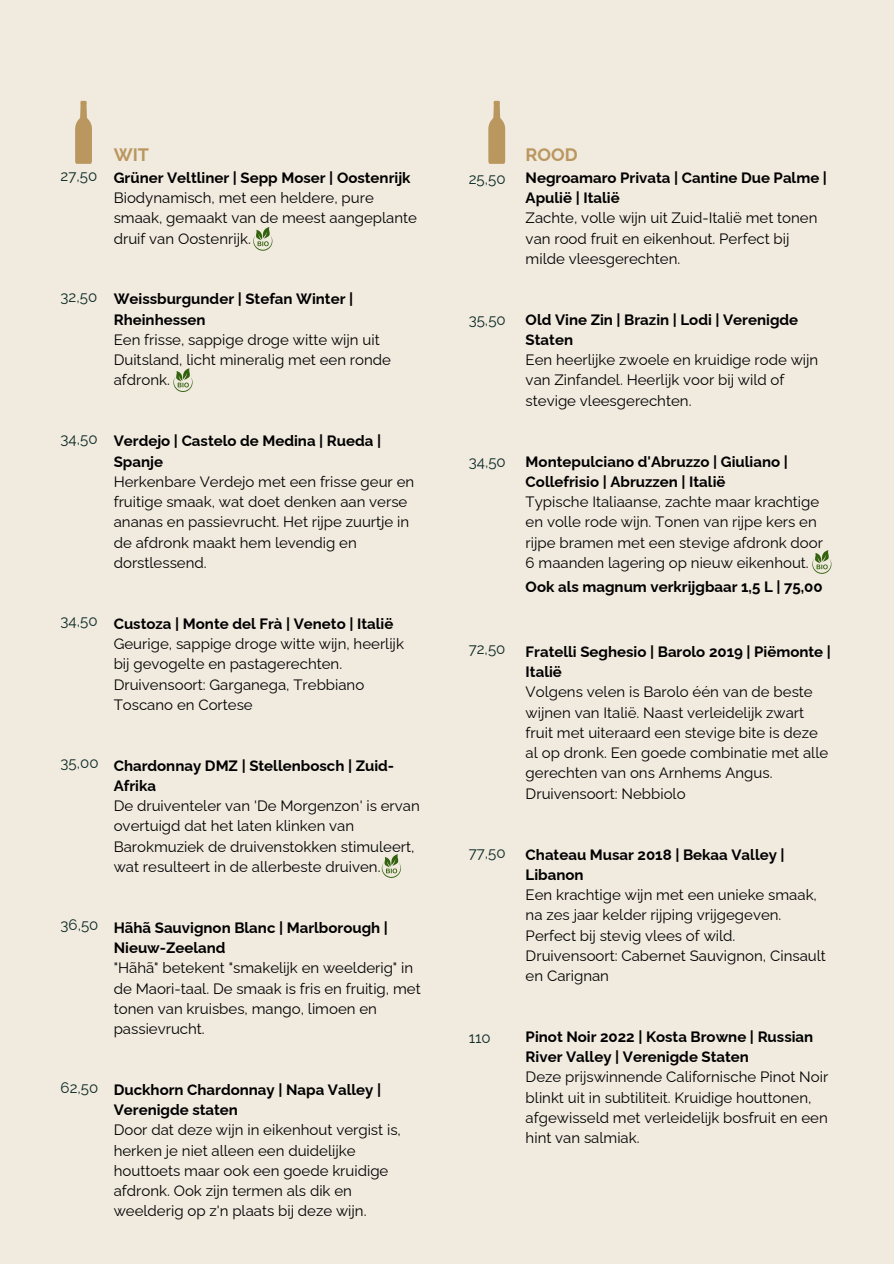
<style>
.page{position:relative;width:894px;height:1264px;background:#fff}
.page>*{position:absolute;margin:0;border:0;box-sizing:border-box;transform-origin:0 0}
.t1{font:700 18px "Raleway";color:#ba975f}
.t2{font:15px/20.2px "Raleway";color:#000}
.t3{font:15px "Raleway";color:#092924}
.t4{font:700 15px "Raleway";color:#000}
.s1{font-weight:700}
</style>
<div class="page">
<div style="left:0;top:0;width:893px;height:1263px;background:#f1eadf"></div>
<svg style="left:488px;top:101px;width:17px;height:63px"></svg>
<svg style="left:75px;top:101px;width:17px;height:63px"></svg>
<svg style="left:253px;top:227px;width:19px;height:24px"></svg>
<svg style="left:173px;top:368px;width:19px;height:24px"></svg>
<svg style="left:381px;top:854px;width:20px;height:23px"></svg>
<svg style="left:812px;top:550px;width:19px;height:24px"></svg>
<h1 class="t3" style="left:61px;top:166px;width:38px">27,50</h1>
<p class="t1" style="left:114px;top:144px;width:37px">WIT</p>
<p class="t2" style="left:114px;top:167px;width:304px"><span class="s1">Grüner Veltliner | Sepp Moser | Oostenrijk </span>Biodynamisch, met een heldere, pure smaak, gemaakt van de meest aangeplante druif van Oostenrijk.</p>
<h1 class="t3" style="left:468px;top:169px;width:38px">25,50</h1>
<h1 class="t1" style="left:525px;top:144px;width:54px">ROOD</h1>
<h1 class="t2" style="left:525px;top:167px;width:303px"><span class="s1">Negroamaro Privata | Cantine Due Palme |<br>Apulië | Italië<br></span>Zachte, volle wijn uit Zuid-Italië met tonen van rood fruit en eikenhout. Perfect bij milde vleesgerechten.</h1>
<h1 class="t3" style="left:61px;top:288px;width:38px">32,50</h1>
<h1 class="t2" style="left:114px;top:289px;width:279px"><span class="s1">Weissburgunder | Stefan Winter |<br>Rheinhessen<br></span>Een frisse, sappige droge witte wijn uit<br>Duitsland, licht mineralig met een ronde afdronk.</h1>
<h1 class="t3" style="left:468px;top:311px;width:38px">35,50</h1>
<p class="t2" style="left:525px;top:309px;width:294px"><span class="s1">Old Vine Zin | Brazin | Lodi | Verenigde<br>Staten<br></span>Een heerlijke zwoele en kruidige rode wijn van Zinfandel. Heerlijk voor bij wild of stevige vleesgerechten.</p>
<h1 class="t3" style="left:61px;top:430px;width:38px">34,50</h1>
<h1 class="t2" style="left:114px;top:431px;width:302px"><span class="s1">Verdejo | Castelo de Medina | Rueda |<br>Spanje<br></span>Herkenbare Verdejo met een frisse geur en fruitige smaak, wat doet denken aan verse ananas en passievrucht. Het rijpe zuurtje in de afdronk maakt hem levendig en dorstlessend.</h1>
<h1 class="t3" style="left:468px;top:453px;width:38px">34,50</h1>
<p class="t2" style="left:525px;top:451px;width:299px"><span class="s1">Montepulciano d'Abruzzo | Giuliano | Collefrisio | Abruzzen | Italië<br></span>Typische Italiaanse, zachte maar krachtige en volle rode wijn. Tonen van rijpe kers en rijpe bramen met een stevige afdronk door 6 maanden lagering op nieuw eikenhout.</p>
<p class="t4" style="left:525px;top:577px;width:298px">Ook als magnum verkrijgbaar 1,5 L | 75,00</p>
<h1 class="t3" style="left:61px;top:612px;width:38px">34,50</h1>
<h1 class="t2" style="left:114px;top:613px;width:292px"><span class="s1">Custoza | Monte del Frà | Veneto | Italië </span>Geurige, sappige droge witte wijn, heerlijk bij gevogelte en pastagerechten.<br>Druivensoort: Garganega, Trebbiano Toscano en Cortese</h1>
<h1 class="t3" style="left:61px;top:754px;width:39px">35,00</h1>
<h1 class="t2" style="left:114px;top:755px;width:307px"><span class="s1">Chardonnay DMZ | Stellenbosch | Zuid-Afrika<br></span>De druiventeler van 'De Morgenzon' is ervan overtuigd dat het laten klinken van Barokmuziek de druivenstokken stimuleert, wat resulteert in de allerbeste druiven.</h1>
<p class="t3" style="left:61px;top:916px;width:39px">36,50</p>
<h1 class="t2" style="left:114px;top:917px;width:308px"><span class="s1">Hãhã Sauvignon Blanc | Marlborough |<br>Nieuw-Zeeland<br></span>"Hãhã" betekent "smakelijk en weelderig" in de Maori-taal. De smaak is fris en fruitig, met tonen van kruisbes, mango, limoen en passievrucht.</h1>
<h1 class="t3" style="left:61px;top:1078px;width:39px">62,50</h1>
<h1 class="t2" style="left:114px;top:1079px;width:289px"><span class="s1">Duckhorn Chardonnay | Napa Valley | Verenigde staten<br></span>Door dat deze wijn in eikenhout vergist is, herken je niet alleen een duidelijke houttoets maar ook een goede kruidige afdronk. Ook zijn termen als dik en weelderig op z'n plaats bij deze wijn.</h1>
<h1 class="t3" style="left:468px;top:640px;width:38px">72,50</h1>
<p class="t2" style="left:525px;top:641px;width:307px"><span class="s1">Fratelli Seghesio | Barolo 2019 | Piëmonte | Italië<br></span>Volgens velen is Barolo één van de beste wijnen van Italië. Naast verleidelijk zwart fruit met uiteraard een stevige bite is deze al op dronk. Een goede combinatie met alle gerechten van ons Arnhems Angus.<br>Druivensoort: Nebbiolo</p>
<h1 class="t3" style="left:468px;top:844px;width:38px">77,50</h1>
<h1 class="t2" style="left:525px;top:844px;width:302px"><span class="s1">Chateau Musar 2018 | Bekaa Valley |<br>Libanon<br></span>Een krachtige wijn met een unieke smaak, na zes jaar kelder rijping vrijgegeven.<br>Perfect bij stevig vlees of wild.<br>Druivensoort: Cabernet Sauvignon, Cinsault en Carignan</h1>
<h1 class="t3" style="left:468px;top:1028px;width:24px">110</h1>
<h1 class="t2" style="left:525px;top:1026px;width:304px"><span class="s1">Pinot Noir 2022 | Kosta Browne | Russian River Valley | Verenigde Staten<br></span>Deze prijswinnende Californische Pinot Noir blinkt uit in subtiliteit. Kruidige houttonen, afgewisseld met verleidelijk bosfruit en een hint van salmiak.</h1>
</div>
